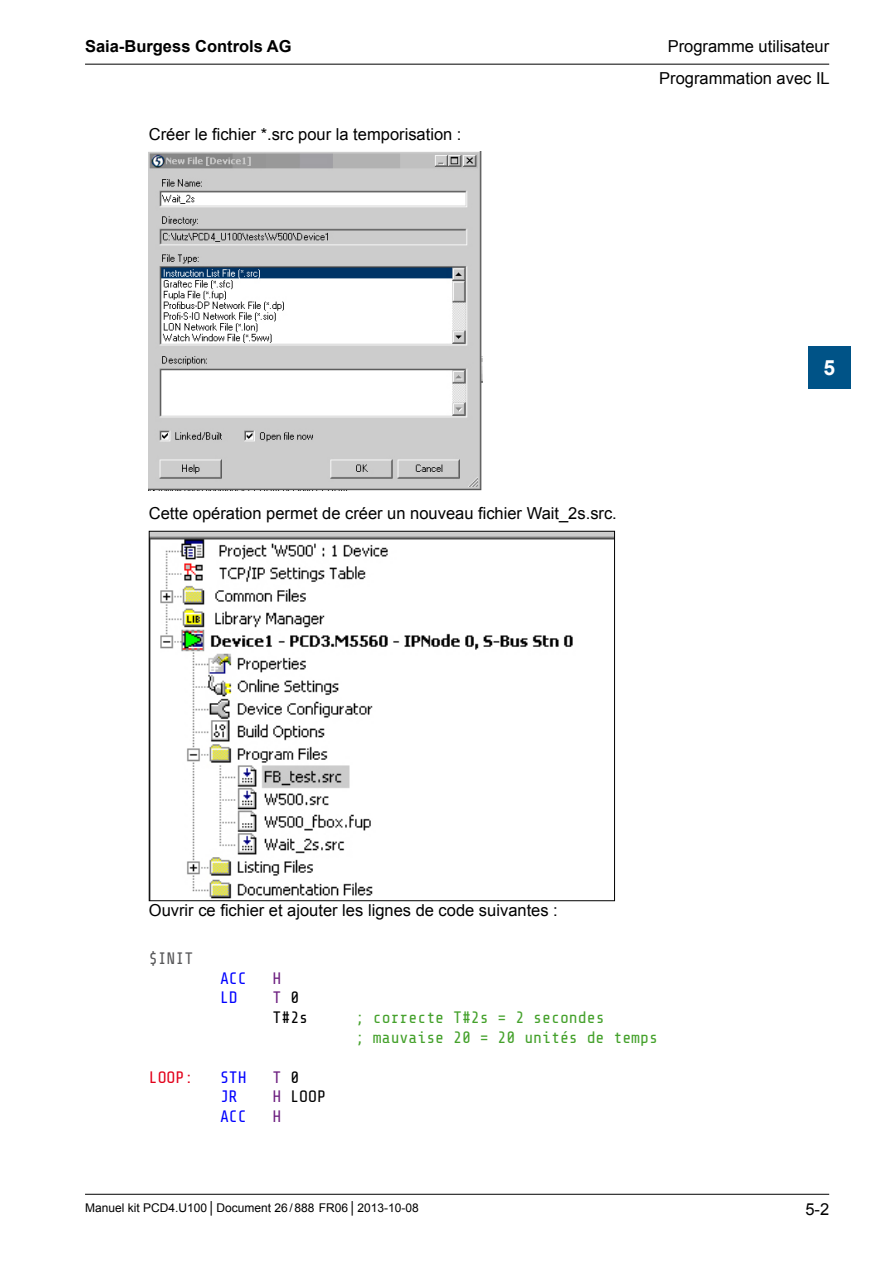
<style>
.page{position:relative;width:893px;height:1263px;background:#fff}
.page>*{position:absolute;margin:0;border:0;box-sizing:border-box;transform-origin:0 0}
.t1{font:700 21px "Arial";color:#fff}
.FR_Fliesstext{font:16.5px "Arial";color:#000}
.FR_Fliesstext-2{font:16.5px "Share Tech Mono";color:#44a12b}
.t2{font:700 16.5px "Arial";color:#000}
.FR_Fliesstext-3{font:16.5px "Share Tech Mono";color:#00f}
.FR_Fliesstext-4{font:16.5px "Share Tech Mono";color:#000}
.FR_Fliesstext-5{font:16.5px "Share Tech Mono";color:#6d1f80}
.FR_Fliesstext-6{font:16.5px "Share Tech Mono";color:#58585a}
.FR_Fliesstext-7{font:16.5px "Share Tech Mono";color:#e2001a}
.t3{font:12px "Arial";color:#000}
.s1{color:#000}
.s2{color:#6d1f80}
</style>
<div class="page">
<hr style="left:85px;top:64px;width:744px;height:1px;background:#000">
<hr style="left:85px;top:1194px;width:744px;height:1px;background:#000">
<div style="left:808px;top:347px;width:42px;height:42px;background:#005387"></div>
<img style="left:149px;top:151px;width:333px;height:340px">
<img style="left:151px;top:533px;width:462px;height:366px">
<p class="t2" style="left:85px;top:36px;width:208px">Saia-Burgess Controls AG</p>
<p class="FR_Fliesstext" style="left:149px;top:123px;width:314px">Créer le fichier *.src pour la temporisation :</p>
<p class="FR_Fliesstext" style="left:668px;top:36px;width:163px">Programme utilisateur</p>
<p class="FR_Fliesstext" style="left:659px;top:68px;width:172px">Programmation avec IL</p>
<p class="FR_Fliesstext" style="left:149px;top:502px;width:470px">Cette opération permet de créer un nouveau fichier Wait_2s.src.</p>
<p class="t1" style="left:823px;top:353px;width:13px">5</p>
<p class="FR_Fliesstext" style="left:149px;top:899px;width:411px">Ouvrir ce fichier et ajouter les lignes de code suivantes :</p>
<p class="FR_Fliesstext-6" style="left:149px;top:949px;width:46px">$INIT</p>
<p class="FR_Fliesstext-3" style="left:220px;top:969px;width:28px">ACC</p>
<p class="FR_Fliesstext-5" style="left:273px;top:969px;width:10px">H</p>
<p class="FR_Fliesstext-3" style="left:220px;top:989px;width:19px">LD</p>
<p class="FR_Fliesstext-5" style="left:273px;top:989px;width:28px">T <span class="s1">0</span></p>
<p class="FR_Fliesstext-4" style="left:273px;top:1009px;width:37px">T#2s</p>
<p class="FR_Fliesstext-2" style="left:355px;top:1009px;width:251px">; correcte T#2s = 2 secondes</p>
<p class="FR_Fliesstext-2" style="left:355px;top:1029px;width:304px">; mauvaise 20 = 20 unités de temps</p>
<p class="FR_Fliesstext-7" style="left:149px;top:1068px;width:46px">LOOP:</p>
<p class="FR_Fliesstext-3" style="left:220px;top:1068px;width:28px">STH</p>
<p class="FR_Fliesstext-5" style="left:273px;top:1068px;width:28px">T <span class="s1">0</span></p>
<p class="FR_Fliesstext-3" style="left:220px;top:1088px;width:19px">JR</p>
<p class="FR_Fliesstext-4" style="left:273px;top:1088px;width:55px"><span class="s2">H</span> LOOP</p>
<p class="FR_Fliesstext-3" style="left:220px;top:1108px;width:28px">ACC</p>
<p class="FR_Fliesstext-5" style="left:273px;top:1108px;width:10px">H</p>
<p class="t3" style="left:85px;top:1200px;width:335px">Manuel kit PCD4.U100│Document 26/ 888 FR06 │ 2013-10-08</p>
<p class="FR_Fliesstext" style="left:805px;top:1199px;width:25px">5-2</p>
</div>
